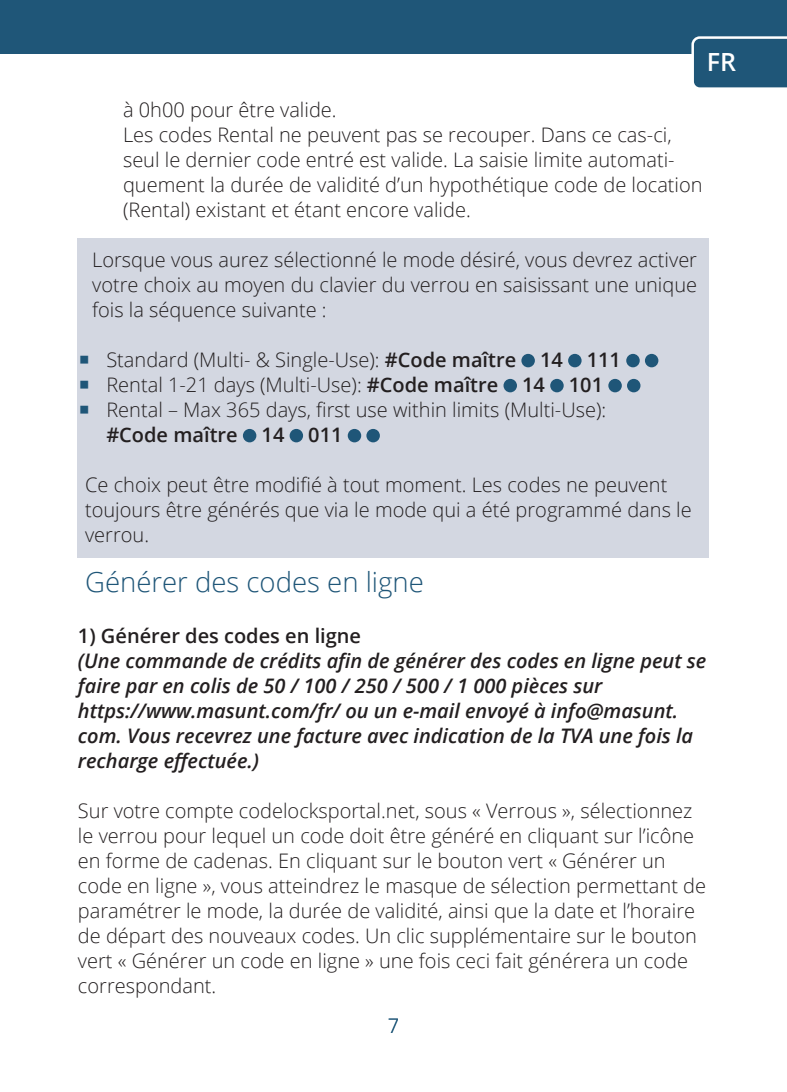
<style>
.page{position:relative;width:787px;height:1092px;background:#fff}
.page>*{position:absolute;margin:0;border:0;box-sizing:border-box;transform-origin:0 0}
.t1{font:300 27.5px "Open Sans";color:#1f5678}
.t2{font:600 25px "Open Sans";color:#fff}
.t3{font:300 20px/25px "Open Sans";color:#231f20}
.t4{font:italic 600 20px/25px "Open Sans";color:#231f20}
.t5{font:600 20px "Open Sans";color:#231f20}
.t6{font:300 20px "Open Sans";color:#1f5678}
.s1{font-weight:600}
</style>
<div class="page">
<div style="left:0;top:0;width:787px;height:53px;background:#1f5678"></div>
<svg style="left:691px;top:36px;width:96px;height:52px"></svg>
<div style="left:78px;top:238px;width:631px;height:319px;background:#d3d7e1"></div>
<div style="left:521px;top:354px;width:14px;height:13px;background:#1f5678;border-radius:50%"></div>
<div style="left:568px;top:354px;width:13px;height:13px;background:#1f5678;border-radius:50%"></div>
<div style="left:626px;top:354px;width:13px;height:13px;background:#1f5678;border-radius:50%"></div>
<div style="left:645px;top:354px;width:13px;height:13px;background:#1f5678;border-radius:50%"></div>
<div style="left:503px;top:379px;width:14px;height:13px;background:#1f5678;border-radius:50%"></div>
<div style="left:550px;top:379px;width:13px;height:13px;background:#1f5678;border-radius:50%"></div>
<div style="left:608px;top:379px;width:14px;height:13px;background:#1f5678;border-radius:50%"></div>
<div style="left:627px;top:379px;width:13px;height:13px;background:#1f5678;border-radius:50%"></div>
<div style="left:243px;top:429px;width:13px;height:13px;background:#1f5678;border-radius:50%"></div>
<div style="left:289px;top:429px;width:14px;height:13px;background:#1f5678;border-radius:50%"></div>
<div style="left:348px;top:429px;width:13px;height:13px;background:#1f5678;border-radius:50%"></div>
<div style="left:366px;top:429px;width:14px;height:13px;background:#1f5678;border-radius:50%"></div>
<p class="t2" style="left:707px;top:45px;width:34px">DE</p>
<p class="t2" style="left:707px;top:45px;width:31px">FR</p>
<p class="t3" style="left:123px;top:97px;width:581px">à 0h00 pour être valide.<br>Les codes Rental ne peuvent pas se recouper. Dans ce cas-ci, seul le dernier code entré est valide. La saisie limite automati&shy;quement la durée de validité d’un hypothétique code de location (Rental) existant et étant encore valide.</p>
<p class="t3" style="left:92px;top:247px;width:606px;text-align:justify">Lorsque vous aurez sélectionné le mode désiré, vous devrez activer votre choix au moyen du clavier du verrou en saisissant une unique fois la séquence suivante :</p>
<p class="t3" style="left:106px;top:347px;width:516px">Standard (Multi- &amp; Single-Use): <span class="s1">#Code maître 14 111<br></span>Rental 1-21 days (Multi-Use): <span class="s1">#Code maître 14 101<br></span>Rental – Max 365 days, first use within limits (Multi-Use):</p>
<p class="t5" style="left:106px;top:421px;width:238px">#Code maître 14 011</p>
<p class="t3" style="left:85px;top:472px;width:608px">Ce choix peut être modifié à tout moment. Les codes ne peuvent toujours être générés que via le mode qui a été programmé dans le verrou.</p>
<h1 class="t1" style="left:85px;top:563px;width:340px">Générer des codes en ligne</h1>
<p class="t5" style="left:78px;top:621px;width:285px">1) Générer des codes en ligne</p>
<p class="t4" style="left:78px;top:647px;width:630px">(Une commande de crédits afin de générer des codes en ligne peut se faire par en colis de 50 / 100 / 250 / 500 / 1 000 pièces sur https://www.masunt.com/fr/ ou un e-mail envoyé à info@masunt. com. Vous recevrez une facture avec indication de la TVA une fois la recharge effectuée.)</p>
<p class="t3" style="left:78px;top:797px;width:629px">Sur votre compte codelocksportal.net, sous « Verrous », sélectionnez le verrou pour lequel un code doit être généré en cliquant sur l’icône en forme de cadenas. En cliquant sur le bouton vert « Générer un code en ligne », vous atteindrez le masque de sélection permettant de paramétrer le mode, la durée de validité, ainsi que la date et l’horaire de départ des nouveaux codes. Un clic supplémentaire sur le bouton vert « Générer un code en ligne » une fois ceci fait générera un code correspondant.</p>
<p class="t6" style="left:388px;top:1011px;width:13px">7</p>
</div>
